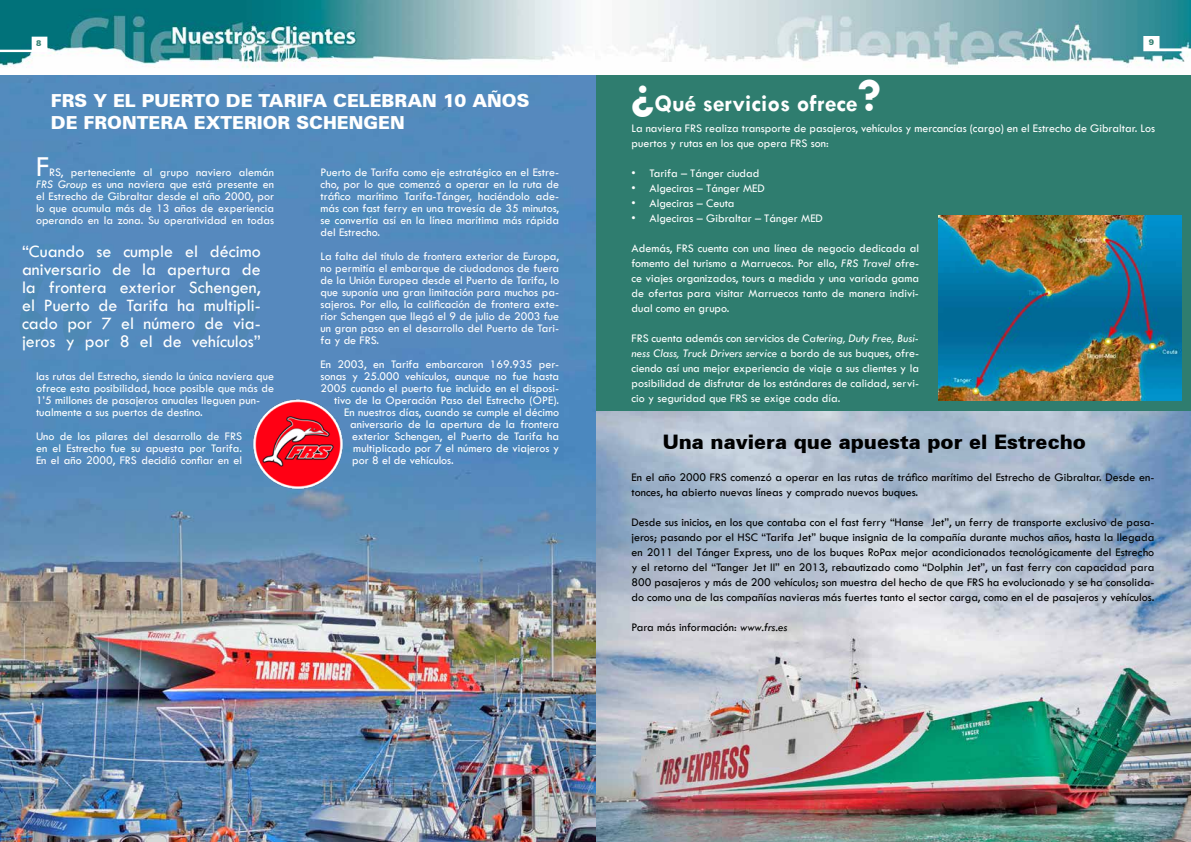
<style>
.page{position:relative;width:1191px;height:842px;background:#fff}
.page>*{position:absolute;margin:0;border:0;box-sizing:border-box;transform-origin:0 0}
.t1{font:300 condensed 279px "Abadi";color:#2f7d6f}
.t2{font:30px "Tw Cen";color:#fff}
.t3{font:700 24px "Tw Cen";color:#fff}
.t4{font:900 20px "Zurich BT";color:#000}
.t5{font:18px/18px "Tw Cen";color:#fff;text-align:justify}
.t6{font:900 18px "Zurich BT";color:#fff}
.t7{font:12px/12px "Tw Cen";color:#fff;text-align:justify}
.t8{font:12px/15px "Tw Cen";color:#000}
.t9{font:900 8px "Zurich BT";color:#2f7d6f}
.s1{font-style:italic}
.s2{font-size:48px}
</style>
<div class="page">
<div style="left:595px;top:60px;width:596px;height:360px;background:#2f7d6f"></div>
<img style="left:938px;top:216px;width:243px;height:185px">
<img style="left:595px;top:411px;width:596px;height:431px">
<img style="left:0;top:75px;width:595px;height:767px">
<img style="left:0;top:0;width:1191px;height:75px">
<svg style="left:0;top:37px;width:47px;height:15px"></svg>
<svg style="left:1143px;top:36px;width:48px;height:15px"></svg>
<img style="left:264px;top:398px;width:32px;height:15px">
<p class="t9" style="left:36px;top:38px;width:7px">8</p>
<p class="t9" style="left:1148px;top:37px;width:7px">9</p>
<h3 class="t6" style="left:51px;top:90px;width:132px">FRS Y EL PUERTO</h3>
<h3 class="t6" style="left:226px;top:90px;width:47px">DE TAR</h3>
<h3 class="t6" style="left:297px;top:90px;width:63px">IFA CELE</h3>
<h3 class="t6" style="left:382px;top:90px;width:28px">BRAN</h3>
<h3 class="t6" style="left:443px;top:90px;width:88px">10 AÑOS</h3>
<h3 class="t6" style="left:51px;top:112px;width:58px">DE FRONTERA</h3>
<h3 class="t6" style="left:194px;top:112px;width:40px">EXTER</h3>
<h3 class="t6" style="left:257px;top:112px;width:135px">IOR SCHENGEN</h3>
<h2 class="t2" style="left:36px;top:148px;width:15px">F</h2>
<p class="t7" style="left:36px;top:166px;width:240px;text-indent:13px">RS, perteneciente al grupo naviero alemán <span class="s1">FRS Group</span> es una naviera que está presente en el Estrecho de Gibraltar desde el año 2000, por lo que acumula más de 13 años de experiencia operando en la zona. Su operatividad en todas</p>
<h3 class="t5" style="left:22px;top:242px;width:240px">“Cuando se cumple el décimo aniversario de la apertura de la frontera exterior Schengen, el Puerto de Tarifa ha multipli&shy;cado por 7 el número de via&shy;jeros y por 8 el de vehículos”</h3>
<h1 class="t1" style="left:6px;top:213px;width:267px">“ ”</h1>
<p class="t7" style="left:36px;top:370px;width:240px;text-align:left">las rutas del Estrecho, siendo la única naviera que ofrece esta posibilidad, hace posible que más de 1’5 millones de pasajeros anuales lleguen pun&shy;tualmente a sus puertos de destino.</p>
<p class="t7" style="left:36px;top:430px;width:207px">Uno de los pilares del desarrollo de FRS en el Estrecho fue su apuesta por Tarifa.<br>En el año 2000, FRS decidió confiar en el</p>
<p class="t7" style="left:320px;top:166px;width:240px">Puerto de Tarifa como eje estratégico en el Estre&shy;cho, por lo que comenzó a operar en la ruta de tráfico marítimo Tarifa-Tánger, haciéndolo ade&shy;más con fast ferry en una travesía de 35 minutos, se convertía así en la línea marítima más rápida del Estrecho.</p>
<p class="t7" style="left:320px;top:250px;width:240px">La falta del título de frontera exterior de Europa, no permitía el embarque de ciudadanos de fuera de la Unión Europea desde el Puerto de Tarifa, lo que suponía una gran limitación para muchos pa&shy;sajeros. Por ello, la calificación de frontera exte&shy;rior Schengen que llegó el 9 de julio de 2003 fue un gran paso en el desarrollo del Puerto de Tari&shy;fa y de FRS.</p>
<p class="t7" style="left:320px;top:358px;width:240px">En 2003, en Tarifa embarcaron 169.935 per-</p>
<p class="t7" style="left:320px;top:370px;width:240px">sonas y 25.000 vehículos, aunque no fue hasta</p>
<p class="t7" style="left:320px;top:382px;width:240px">2005 cuando el puerto fue incluido en el disposi-</p>
<p class="t7" style="left:334px;top:394px;width:227px">tivo de la Operación Paso del Estrecho (OPE).</p>
<p class="t7" style="left:344px;top:406px;width:216px">En nuestros días, cuando se cumple el décimo</p>
<p class="t7" style="left:350px;top:418px;width:211px">aniversario de la apertura de la frontera</p>
<p class="t7" style="left:352px;top:430px;width:209px">exterior Schengen, el Puerto de Tarifa ha</p>
<p class="t7" style="left:353px;top:442px;width:208px">multiplicado por 7 el número de viajeros y</p>
<p class="t7" style="left:352px;top:454px;width:103px">por 8 el de vehículos.</p>
<h3 class="t3" style="left:631px;top:89px;width:251px"><span class="s2">¿</span>Qué servicios ofrece<span class="s2">?</span></h3>
<p class="t7" style="left:631px;top:120px;width:525px;line-height:15px">La naviera FRS realiza transporte de pasajeros, vehículos y mercancías (cargo) en el Estrecho de Gibraltar. Los puertos y rutas en los que opera FRS son:</p>
<p class="t7" style="left:631px;top:167px;width:129px">• Tarifa – Tánger ciudad</p>
<p class="t7" style="left:631px;top:182px;width:135px">• Algeciras – Tánger MED</p>
<p class="t7" style="left:631px;top:197px;width:105px">• Algeciras – Ceuta</p>
<p class="t7" style="left:631px;top:212px;width:193px">• Algeciras – Gibraltar – Tánger MED</p>
<p class="t7" style="left:631px;top:240px;width:289px;line-height:15px">Además, FRS cuenta con una línea de negocio dedicada al fomento del turismo a Marruecos. Por ello, <span class="s1">FRS Travel</span> ofre&shy;ce viajes organizados, tours a medida y una variada gama de ofertas para visitar Marruecos tanto de manera indivi&shy;dual como en grupo.</p>
<p class="t7" style="left:631px;top:330px;width:289px;line-height:15px">FRS cuenta además con servicios de <span class="s1">Catering, Duty Free, Busi&shy;ness Class, Truck Drivers service</span> a bordo de sus buques, ofre&shy;ciendo así una mejor experiencia de viaje a sus clientes y la posibilidad de disfrutar de los estándares de calidad, servi&shy;cio y seguridad que FRS se exige cada día.</p>
<h3 class="t4" style="left:663px;top:430px;width:425px">Una naviera que apuesta por el Estrecho</h3>
<p class="t8" style="left:631px;top:470px;width:524px">En el año 2000 FRS comenzó a operar en las rutas de tráfico marítimo del Estrecho de Gibraltar. Desde en&shy;tonces, ha abierto nuevas líneas y comprado nuevos buques.</p>
<p class="t8" style="left:631px;top:515px;width:524px;text-align:justify">Desde sus inicios, en los que contaba con el fast ferry “Hanse Jet”, un ferry de transporte exclusivo de pasa&shy;jeros; pasando por el HSC “Tarifa Jet” buque insignia de la compañía durante muchos años, hasta la llegada en 2011 del Tánger Express, uno de los buques RoPax mejor acondicionados tecnológicamente del Estrecho y el retorno del “Tanger Jet II” en 2013, rebautizado como “Dolphin Jet”, un fast ferry con capacidad para 800 pasajeros y más de 200 vehículos; son muestra del hecho de que FRS ha evolucionado y se ha consolida&shy;do como una de las compañías navieras más fuertes tanto el sector carga, como en el de pasajeros y vehículos.</p>
<p class="t8" style="left:631px;top:620px;width:157px">Para más información: <span class="s1">www.frs.es</span></p>
</div>
